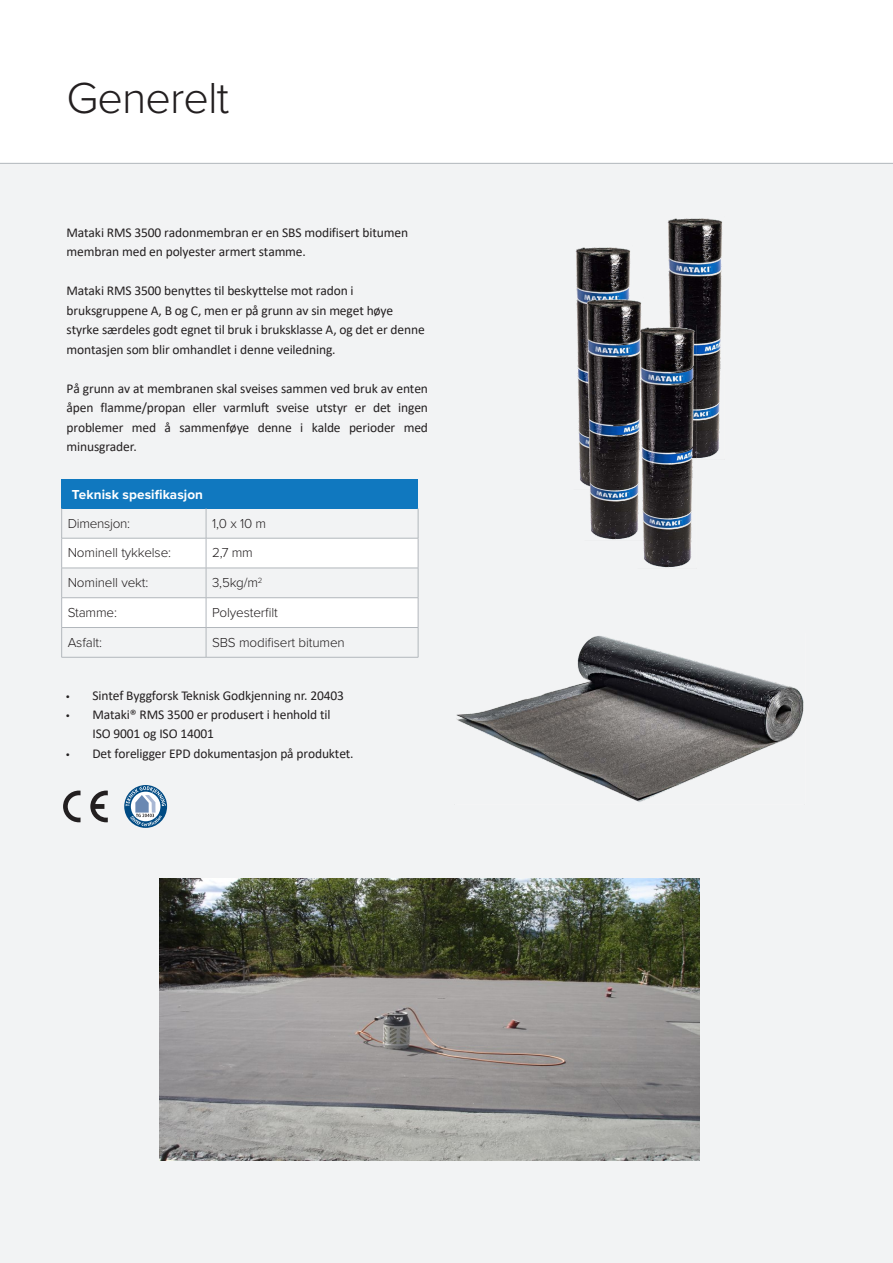
<style>
.page{position:relative;width:893px;height:1263px;background:#fff}
.page>*{position:absolute;margin:0;border:0;box-sizing:border-box;transform-origin:0 0}
.t1{font:300 45px "Proxima Nova";letter-spacing:-.02em;color:#231f20}
.t2{font:13.5px/19.5px "Calibri";letter-spacing:-.01em;color:#231f20}
.t3{font:300 13.5px "Proxima Nova";letter-spacing:-.01em;color:#231f20}
.t4{font:700 13.5px "Proxima Nova";letter-spacing:.01em;color:#fff}
.s1{font-family:"Proxima Nova";font-weight:300}
</style>
<div class="page">
<div style="left:0;top:163px;width:893px;height:1100px;background:#f2f3f4"></div>
<div style="left:62px;top:479px;width:356px;height:29px;background:#1078bf"></div>
<hr style="left:61px;top:508px;width:1px;height:30px;background:#b2b7bc">
<hr style="left:206px;top:508px;width:1px;height:30px;background:#b2b7bc">
<hr style="left:418px;top:508px;width:1px;height:30px;background:#b2b7bc">
<svg style="left:61px;top:538px;width:358px;height:119px"></svg>
<hr style="left:206px;top:627px;width:212px;height:1px;background:#b2b7bc">
<hr style="left:61px;top:657px;width:145px;height:1px;background:#b2b7bc">
<hr style="left:206px;top:657px;width:212px;height:1px;background:#b2b7bc">
<hr style="left:0;top:163px;width:893px;height:1px;background:#b2b7bc">
<svg style="left:63px;top:790px;width:18px;height:32px"></svg>
<svg style="left:90px;top:790px;width:18px;height:32px"></svg>
<svg style="left:124px;top:785px;width:43px;height:43px"></svg>
<svg style="left:126px;top:786px;width:40px;height:40px"></svg>
<img style="left:456px;top:636px;width:348px;height:166px">
<img style="left:667px;top:218px;width:56px;height:240px">
<img style="left:575px;top:247px;width:56px;height:238px">
<img style="left:585px;top:298px;width:57px;height:242px">
<img style="left:638px;top:325px;width:59px;height:243px">
<img style="left:160px;top:879px;width:539px;height:282px">
<h1 class="t1" style="left:67px;top:64px;width:164px">Generelt</h1>
<p class="t2" style="left:67px;top:222px;width:343px">Mataki RMS 3500 radonmembran er en SBS modifisert bitumen membran med en polyester armert stamme.</p>
<p class="t2" style="left:67px;top:281px;width:360px">Mataki RMS 3500 benyttes til beskyttelse mot radon i bruksgruppene A, B og C, men er på grunn av sin meget høye styrke særdeles godt egnet til bruk i bruksklasse A, og det er denne montasjen som blir omhandlet i denne veiledning.</p>
<p class="t2" style="left:67px;top:378px;width:363px;text-align:justify">På grunn av at membranen skal sveises sammen ved bruk av enten åpen flamme/propan eller varmluft sveise utstyr er det ingen problemer med å sammenføye denne i kalde perioder med minusgrader.</p>
<p class="t4" style="left:72px;top:484px;width:133px">Teknisk spesifikasjon</p>
<p class="t3" style="left:68px;top:513px;width:64px">Dimensjon:</p>
<p class="t3" style="left:212px;top:513px;width:56px">1,0 x 10 m</p>
<p class="t3" style="left:68px;top:543px;width:105px">Nominell tykkelse:</p>
<p class="t3" style="left:212px;top:543px;width:42px">2,7 mm</p>
<p class="t3" style="left:68px;top:573px;width:82px">Nominell vekt:</p>
<p class="t3" style="left:212px;top:573px;width:52px">3,5kg/m<sup>2</sup></p>
<p class="t3" style="left:68px;top:602px;width:51px">Stamme:</p>
<p class="t3" style="left:212px;top:602px;width:67px">Polyesterfilt</p>
<p class="t3" style="left:68px;top:632px;width:36px">Asfalt:</p>
<p class="t3" style="left:212px;top:632px;width:134px">SBS modifisert bitumen</p>
<p class="t2" style="left:65px;top:685px;width:280px"><span class="s1">•</span> Sintef Byggforsk Teknisk Godkjenning nr. 20403</p>
<p class="t2" style="left:92px;top:705px;width:240px;line-height:18.8px;text-indent:-27px"><span class="s1">•</span> Mataki® RMS 3500 er produsert i henhold til<br>ISO 9001 og ISO 14001</p>
<p class="t2" style="left:65px;top:743px;width:290px"><span class="s1">•</span> Det foreligger EPD dokumentasjon på produktet.</p>
</div>
